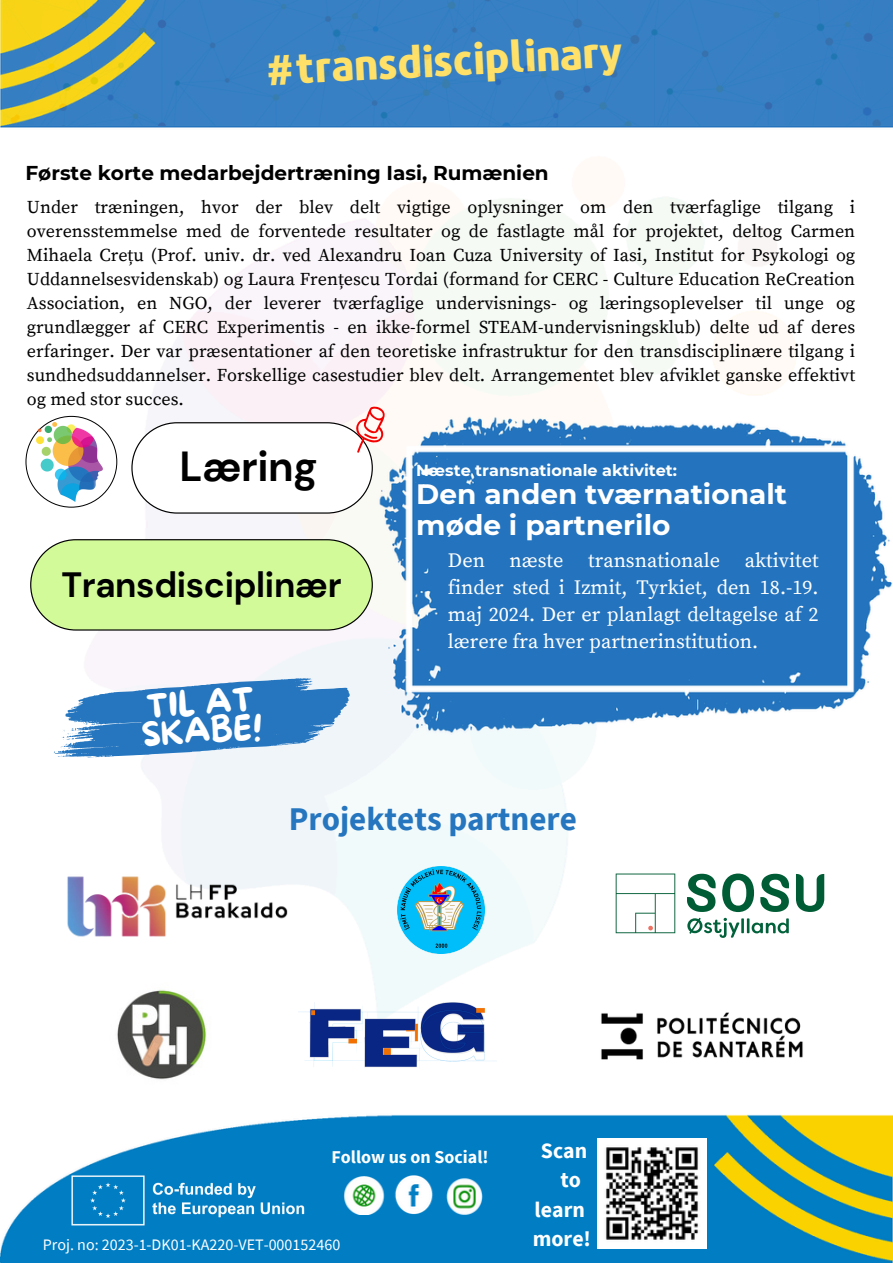
<style>
.page{position:relative;width:893px;height:1263px;background:#fff}
.page>*{position:absolute;margin:0;border:0;box-sizing:border-box;transform-origin:0 0}
.t1{font:700 42px "DM Sans";letter-spacing:-.01em;color:#000}
.t2{font:800 41.4px "Repo";color:#ffde59}
.t3{font:700 35px "DM Sans";letter-spacing:-.01em;color:#000}
.t4{font:33.4px/28px "More Sugar";color:#fff}
.t5{font:700 33px "Source Sans Pro";color:#2576bf}
.t6{font:700 28px "Montserrat";color:#fff}
.t7{font:700 21.8px/29.4px "Source Sans Pro";color:#fff;text-align:right}
.t8{font:20.2px/27px "Source Serif Pro";color:#fff;text-align:justify}
.t9{font:700 20px "Montserrat";color:#000}
.t10{font:18px/24px "Source Serif Pro";color:#000;text-align:justify}
.t11{font:700 18px "Source Sans Pro";color:#fff}
.t12{font:16px "Source Sans Pro";color:#fff}
.t13{font:700 16px "Montserrat";color:#fff}
</style>
<div class="page">
<img style="left:0;top:126px;width:892px;height:1136px">
<img style="left:101px;top:975px;width:120px;height:120px">
<img style="left:63px;top:866px;width:225px;height:75px">
<img style="left:397px;top:866px;width:87px;height:87px">
<svg style="left:687px;top:874px;width:102px;height:38px"></svg>
<svg style="left:796px;top:874px;width:28px;height:38px"></svg>
<svg style="left:687px;top:918px;width:101px;height:20px"></svg>
<svg style="left:615px;top:874px;width:60px;height:59px"></svg>
<img style="left:574px;top:990px;width:255px;height:92px">
<img style="left:298px;top:1003px;width:198px;height:66px">
<img style="left:597px;top:1139px;width:109px;height:109px">
<svg style="left:51px;top:676px;width:301px;height:84px"></svg>
<img style="left:69px;top:1174px;width:245px;height:54px">
<img style="left:340px;top:1177px;width:44px;height:37px">
<img style="left:384px;top:1172px;width:63px;height:47px">
<img style="left:435px;top:1176px;width:53px;height:39px">
<svg style="left:30px;top:539px;width:343px;height:92px;background:#cef29a"></svg>
<svg style="left:25px;top:416px;width:92px;height:91px"></svg>
<svg style="left:131px;top:406px;width:253px;height:108px"></svg>
<img style="left:37px;top:422px;width:66px;height:80px">
<img style="left:0;top:0;width:892px;height:126px">
<h4 class="t2" style="left:266px;top:43px;width:357px;rotate:-3deg">#transdisciplinary</h4>
<h3 class="t9" style="left:25px;top:161px;width:525px">Første korte medarbejdertræning Iasi, Rumænien</h3>
<h5 class="t10" style="left:27px;top:196px;width:829px">Under træningen, hvor der blev delt vigtige oplysninger om den tværfaglige tilgang i overensstemmelse med de forventede resultater og de fastlagte mål for projektet, deltog Carmen Mihaela Crețu (Prof. univ. dr. ved Alexandru Ioan Cuza University of Iasi, Institut for Psykologi og Uddannelsesvidenskab) og Laura Frențescu Tordai (formand for CERC - Culture Education ReCreation Association, en NGO, der leverer tværfaglige undervisnings- og læringsoplevelser til unge og grundlægger af CERC Experimentis - en ikke-formel STEAM-undervisningsklub) delte ud af deres erfaringer. Der var præsentationer af den teoretiske infrastruktur for den transdisciplinære tilgang i sundhedsuddannelser. Forskellige casestudier blev delt. Arrangementet blev afviklet ganske effektivt og med stor succes.</h5>
<p class="t1" style="left:179px;top:440px;width:139px">Læring</p>
<h1 class="t3" style="left:61px;top:562px;width:281px">Transdisciplinær</h1>
<p class="t4" style="left:139px;top:695px;width:123px;rotate:-4deg">TIL AT<br>SKABE!</p>
<p class="t13" style="left:416px;top:460px;width:262px">Næste transnationale aktivitet:</p>
<h2 class="t6" style="left:416px;top:477px;width:372px">Den anden tværnationalt</h2>
<h3 class="t6" style="left:416px;top:507px;width:255px">møde i partnerilo</h3>
<p class="t8" style="left:448px;top:548px;width:372px">Den næste transnationale aktivitet finder sted i Izmit, Tyrkiet, den 18.-19. maj 2024. Der er planlagt deltagelse af 2 lærere fra hver partnerinstitution.</p>
<p class="t5" style="left:289px;top:798px;width:289px">Projektets partnere</p>
<p class="t11" style="left:331px;top:1145px;width:159px">Follow us on Social!</p>
<p class="t12" style="left:43px;top:1234px;width:299px">Proj. no: 2023-1-DK01-KA220-VET-000152460</p>
<p class="t7" style="left:534px;top:1135px;width:54px">Scan to learn</p>
<h1 class="t7" style="left:532px;top:1224px;width:60px">more!</h1>
</div>
